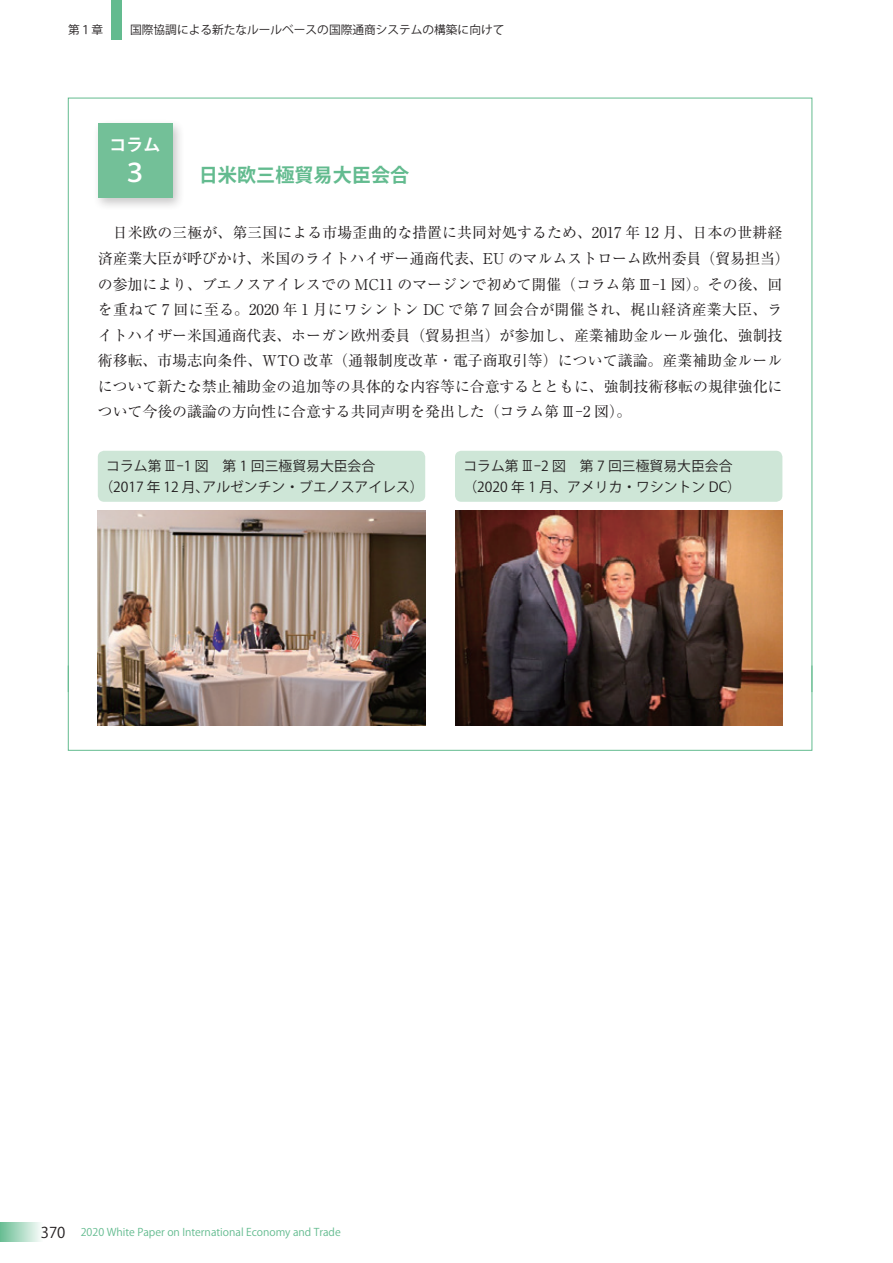
<style>
.page{position:relative;width:893px;height:1263px;background:#fff}
.page>*{position:absolute;margin:0;border:0;box-sizing:border-box;transform-origin:0 0}
.t1{font:500 25.5px "Koz Go Pro";color:#fff}
.t2{font:700 19.2px "Koz Go Pro";color:#63bb8f}
.t3{font:700 16.95px "Koz Go Pro";color:#fff}
.t4{font:14.85px/25.5px "Ryumin Pr 6";color:#231f20}
.t5{font:13.8px/21.3px "Koz Go Pro";color:#231f20}
.t6{font:11.7px "Koz Go Pro";color:#231f20}
.t7{font:10.65px "Koz Go Pro";color:#63bb8f}
.s1{font-family:"Shin Go Pr 6";font-weight:300}
.s2{font-size:14.85px;color:#231f20}
</style>
<div class="page">
<div style="left:0;top:1222px;width:43px;height:20px;background:linear-gradient(to right,#68bd93,#fcfdfc)"></div>
<div style="left:112px;top:0;width:10px;height:40px;background:#63bb8f"></div>
<div style="left:93px;top:119px;width:92px;height:92px;background:#231f20;opacity:.25"></div>
<div style="left:98px;top:123px;width:74px;height:75px;background:#73c098"></div>
<div style="left:98px;top:451px;width:327px;height:51px;background:#cee6d7;border-radius:6px"></div>
<img style="left:98px;top:510px;width:327px;height:215px">
<div style="left:455px;top:451px;width:327px;height:51px;background:#cee6d7;border-radius:6px"></div>
<img style="left:455px;top:510px;width:327px;height:215px">
<p class="t6" style="left:68px;top:22px;width:37px">第１章</p>
<p class="t6" style="left:130px;top:22px;width:376px">国際協調による新たなルールベースの国際通商システムの構築に向けて</p>
<p class="t3" style="left:109px;top:134px;width:53px">コラム</p>
<h1 class="t1" style="left:122px;top:156px;width:27px">３</h1>
<p class="t2" style="left:199px;top:162px;width:212px">日米欧三極貿易大臣会合</p>
<p class="t4" style="left:98px;top:219px;width:694px;text-indent:15px">日米欧の三極が、第三国による市場歪曲的な措置に共同対処するため、2017 年 12 月、日本の世耕経済産業大臣が呼びかけ、米国のライトハイザー通商代表、EU のマルムストローム欧州委員（貿易担当）の参加により、ブエノスアイレスでの MC11 のマージンで初めて開催（コラム第Ⅲ-1 図）。その後、回を重ねて 7 回に至る。2020 年 1 月にワシントン DC で第 7 回会合が開催され、梶山経済産業大臣、ライトハイザー米国通商代表、ホーガン欧州委員（貿易担当）が参加し、産業補助金ルール強化、強制技術移転、市場志向条件、WTO 改革（通報制度改革・電子商取引等）について議論。産業補助金ルールについて新たな禁止補助金の追加等の具体的な内容等に合意するとともに、強制技術移転の規律強化について今後の議論の方向性に合意する共同声明を発出した（コラム第Ⅲ-2 図）。</p>
<p class="t5" style="left:99px;top:456px;width:326px;text-indent:7px">コラム第<span class="s1">Ⅲ</span>-1 図　第 1 回三極貿易大臣会合<br>（2017 年 12 月、アルゼンチン・ブエノスアイレス）</p>
<p class="t5" style="left:463px;top:456px;width:279px">コラム第<span class="s1">Ⅲ</span>-2 図　第 7 回三極貿易大臣会合（2020 年 1 月、アメリカ・ワシントン DC）</p>
<p class="t7" style="left:41px;top:1225px;width:301px"><span class="s2">370</span> 2020 White Paper on International Economy and Trade</p>
</div>
